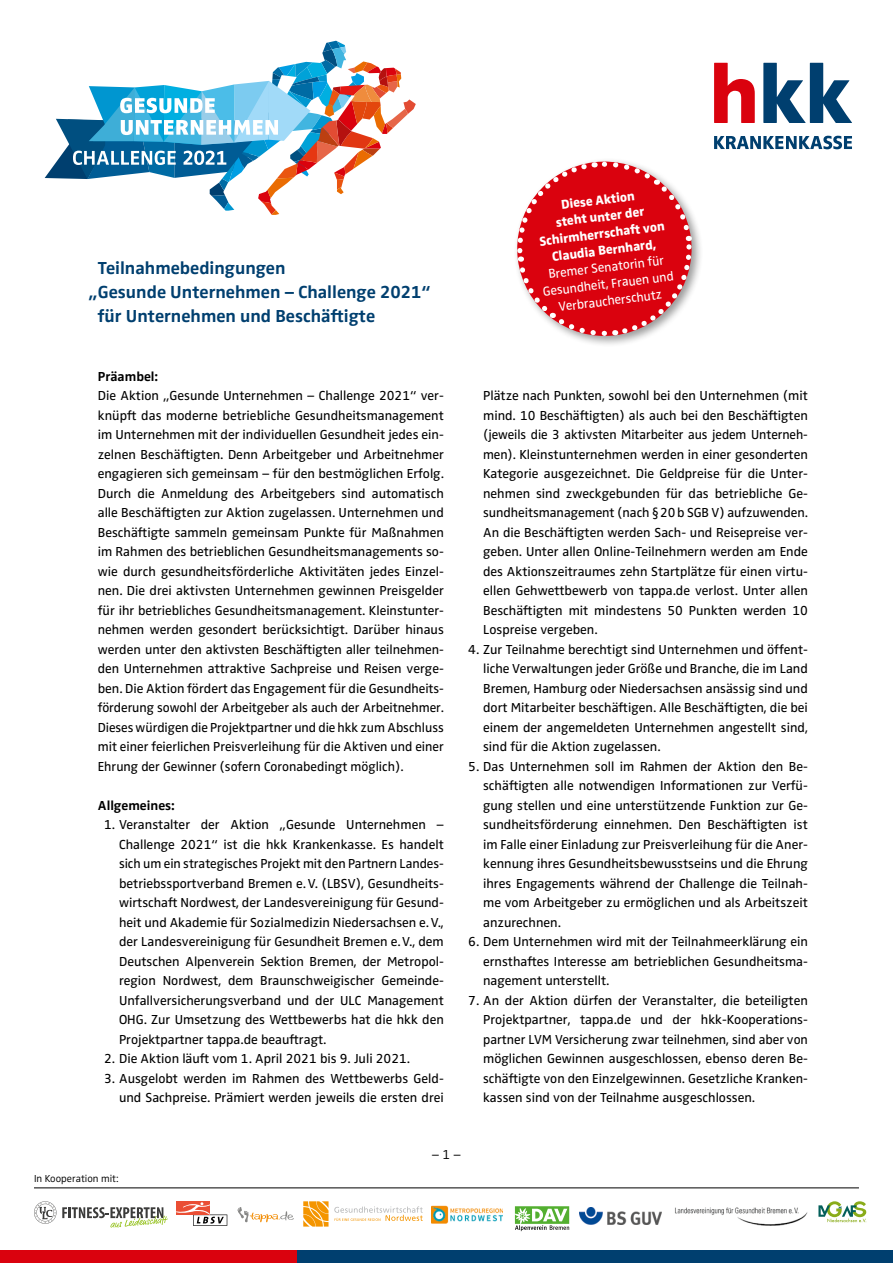
<style>
.page{position:relative;width:893px;height:1263px;background:#fff}
.page>*{position:absolute;margin:0;border:0;box-sizing:border-box;transform-origin:0 0}
.t1{font:700 18px "Zwo";color:#003f6f}
.t2{font:13.5px/19.5px "Zwo";color:#000;text-align:justify}
.t3{font:700 13.5px "Zwo";color:#000}
.t4{font:300 13.5px "Zwo";color:#000}
.t5{font:800 13.35px/16.8px "Zwo";color:#fff;text-align:center}
.t6{font:13.35px/16.8px "Zwo Pro";color:#fff;text-align:center}
.t7{font:300 10.5px "Zwo";color:#000}
</style>
<div class="page">
<div style="left:0;top:1250px;width:298px;height:13px;background:#da020e"></div>
<div style="left:298px;top:1250px;width:595px;height:13px;background:#003f6f"></div>
<hr style="left:34px;top:1187px;width:825px;height:1px;background:#000">
<svg style="left:45px;top:41px;width:371px;height:174px"></svg>
<svg style="left:176px;top:1201px;width:51px;height:25px"></svg>
<svg style="left:303px;top:1201px;width:120px;height:25px"></svg>
<svg style="left:62px;top:1207px;width:106px;height:21px"></svg>
<svg style="left:34px;top:1201px;width:22px;height:23px"></svg>
<svg style="left:237px;top:1207px;width:57px;height:16px"></svg>
<svg style="left:818px;top:1201px;width:49px;height:21px"></svg>
<svg style="left:514px;top:1206px;width:56px;height:24px"></svg>
<svg style="left:515px;top:1206px;width:54px;height:25px"></svg>
<img style="left:431px;top:1205px;width:72px;height:19px">
<img style="left:579px;top:1208px;width:83px;height:16px">
<svg style="left:714px;top:63px;width:41px;height:60px"></svg>
<svg style="left:763px;top:63px;width:89px;height:60px"></svg>
<svg style="left:714px;top:136px;width:138px;height:13px"></svg>
<img style="left:675px;top:1207px;width:133px;height:19px">
<div style="left:513px;top:157px;width:191px;height:191px;background:#000;opacity:.4"></div>
<svg style="left:513px;top:157px;width:184px;height:184px"></svg>
<h1 class="t1" style="left:98px;top:258px;width:189px">Teilnahmebedingungen</h1>
<h1 class="t1" style="left:89px;top:282px;width:343px">„Gesunde Unternehmen – Challenge 2021“</h1>
<h1 class="t1" style="left:98px;top:306px;width:279px">für Unternehmen und Beschäftigte</h1>
<p class="t5" style="left:534px;top:199px;width:128px;rotate:-7deg">Diese Aktion<br>steht unter der<br>Schirmherrschaft von<br>Claudia Bernhard,</p>
<p class="t6" style="left:540px;top:266px;width:133px;rotate:-7deg">Bremer Senatorin für<br>Gesundheit, Frauen und<br>Verbraucherschutz</p>
<p class="t3" style="left:98px;top:368px;width:62px">Präambel:</p>
<p class="t2" style="left:98px;top:386px;width:348px">Die Aktion „Gesunde Unternehmen – Challenge 2021“ ver&shy;knüpft das moderne betriebliche Gesundheitsmanagement im Unternehmen mit der individuellen Gesundheit jedes ein&shy;zelnen Beschäftigten. Denn Arbeitgeber und Arbeitnehmer engagieren sich gemeinsam – für den bestmöglichen Erfolg.<br>Durch die Anmeldung des Arbeitgebers sind automatisch alle Beschäftigten zur Aktion zugelassen. Unternehmen und Beschäftigte sammeln gemeinsam Punkte für Maßnahmen im Rahmen des betrieblichen Gesundheitsmanagements so&shy;wie durch gesundheitsförderliche Aktivitäten jedes Einzel&shy;nen. Die drei aktivsten Unternehmen gewinnen Preisgelder für ihr betriebliches Gesundheitsmanagement. Kleinstunter&shy;nehmen werden gesondert berücksichtigt. Darüber hinaus werden unter den aktivsten Beschäftigten aller teilnehmen&shy;den Unternehmen attraktive Sachpreise und Reisen verge&shy;ben. Die Aktion fördert das Engagement für die Gesundheits&shy;förderung sowohl der Arbeitgeber als auch der Arbeitnehmer.<br>Dieses würdigen die Projektpartner und die hkk zum Abschluss mit einer feierlichen Preisverleihung für die Aktiven und einer Ehrung der Gewinner (sofern Coronabedingt möglich).</p>
<p class="t3" style="left:98px;top:797px;width:78px">Allgemeines:</p>
<p class="t2" style="left:119px;top:815px;width:326px;text-indent:-15px">1. Veranstalter der Aktion „Gesunde Unternehmen – Challenge 2021“ ist die hkk Krankenkasse. Es handelt sich um ein strategisches Projekt mit den Partnern Landes&shy;betriebssportverband Bremen e.V. (LBSV), Gesundheits&shy;wirtschaft Nordwest, der Landesvereinigung für Gesund&shy;heit und Akademie für Sozialmedizin Niedersachsen e.V., der Landesvereinigung für Gesundheit Bremen e.V., dem Deutschen Alpenverein Sektion Bremen, der Metropol&shy;region Nordwest, dem Braunschweigischer Gemeinde-Unfallversicherungsverband und der ULC Management OHG. Zur Umsetzung des Wettbewerbs hat die hkk den Projektpartner tappa.de beauftragt.</p>
<p class="t2" style="left:104px;top:1049px;width:307px">2. Die Aktion läuft vom 1. April 2021 bis 9. Juli 2021.</p>
<p class="t2" style="left:104px;top:1068px;width:341px;text-align:right">3. Ausgelobt werden im Rahmen des Wettbewerbs Geld&shy;und Sachpreise. Prämiert werden jeweils die ersten drei</p>
<p class="t2" style="left:483px;top:386px;width:326px">Plätze nach Punkten, sowohl bei den Unternehmen (mit mind. 10 Beschäftigten) als auch bei den Beschäftigten (jeweils die 3 aktivsten Mitarbeiter aus jedem Unterneh&shy;men). Kleinstunternehmen werden in einer gesonderten Kategorie ausgezeichnet. Die Geldpreise für die Unter&shy;nehmen sind zweckgebunden für das betriebliche Ge&shy;sundheitsmanagement (nach §20b SGB V) aufzuwenden.<br>An die Beschäftigten werden Sach- und Reisepreise ver&shy;geben. Unter allen Online-Teilnehmern werden am Ende des Aktionszeitraumes zehn Startplätze für einen virtu&shy;ellen Gehwettbewerb von tappa.de verlost. Unter allen Beschäftigten mit mindestens 50 Punkten werden 10<br>Lospreise vergeben.</p>
<p class="t2" style="left:483px;top:639px;width:326px;text-indent:-15px">4. Zur Teilnahme berechtigt sind Unternehmen und öffent&shy;liche Verwaltungen jeder Größe und Branche, die im Land Bremen, Hamburg oder Niedersachsen ansässig sind und dort Mitarbeiter beschäftigen. Alle Beschäftigten, die bei einem der angemeldeten Unternehmen angestellt sind, sind für die Aktion zugelassen.</p>
<p class="t2" style="left:483px;top:756px;width:326px;text-indent:-15px">5. Das Unternehmen soll im Rahmen der Aktion den Be&shy;schäftigten alle notwendigen Informationen zur Verfü&shy;gung stellen und eine unterstützende Funktion zur Ge&shy;sundheitsförderung einnehmen. Den Beschäftigten ist im Falle einer Einladung zur Preisverleihung für die Aner&shy;kennung ihres Gesundheitsbewusstseins und die Ehrung ihres Engagements während der Challenge die Teilnah&shy;me vom Arbeitgeber zu ermöglichen und als Arbeitszeit anzurechnen.</p>
<p class="t2" style="left:483px;top:932px;width:326px;text-indent:-15px">6. Dem Unternehmen wird mit der Teilnahmeerklärung ein ernsthaftes Interesse am betrieblichen Gesundheitsma&shy;nagement unterstellt.</p>
<p class="t2" style="left:483px;top:990px;width:326px;text-indent:-15px">7. An der Aktion dürfen der Veranstalter, die beteiligten Projektpartner, tappa.de und der hkk-Kooperations&shy;partner LVM Versicherung zwar teilnehmen, sind aber von möglichen Gewinnen ausgeschlossen, ebenso deren Be&shy;schäftigte von den Einzelgewinnen. Gesetzliche Kranken&shy;kassen sind von der Teilnahme ausgeschlossen.</p>
<p class="t7" style="left:34px;top:1172px;width:86px">In Kooperation mit:</p>
<p class="t4" style="left:432px;top:1146px;width:31px">– 1 –</p>
</div>
